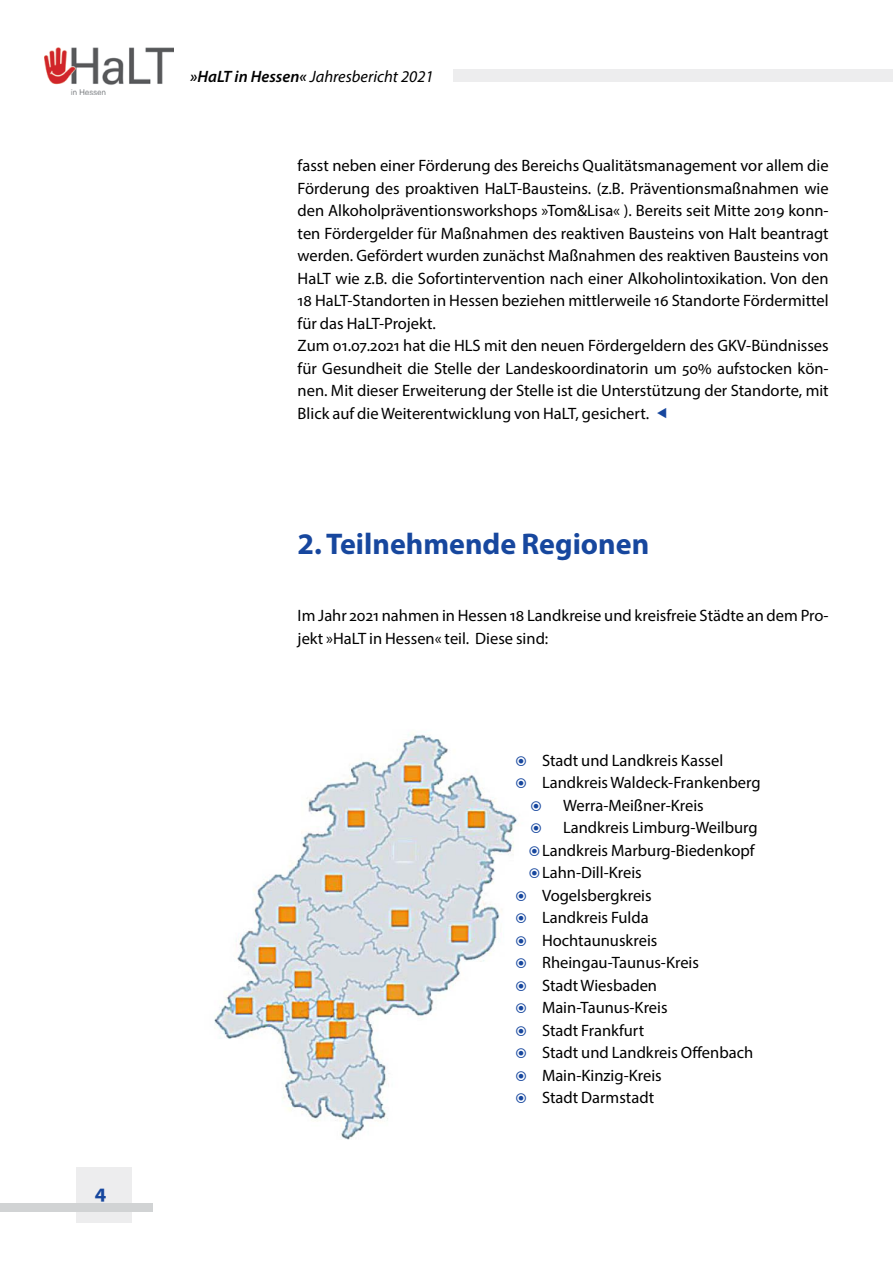
<style>
.page{position:relative;width:893px;height:1263px;background:#fff}
.page>*{position:absolute;margin:0;border:0;box-sizing:border-box;transform-origin:0 0}
.t1{font:700 30px "Myriad Pro";color:#17479e}
.t2{font:700 21px "Myriad Pro";color:#17479e}
.t3{font:16.5px/22.5px "Myriad Pro";color:#000}
.t4{font:italic 16.5px "Myriad Pro";color:#000}
.s1{font-weight:600}
</style>
<div class="page">
<div style="left:77px;top:1167px;width:55px;height:55px;background:#ededee"></div>
<div style="left:0;top:1203px;width:153px;height:9px;background:#d1d3d4"></div>
<div style="left:453px;top:69px;width:440px;height:13px;background:#ededee"></div>
<img style="left:45px;top:48px;width:128px;height:46px">
<img style="left:214px;top:733px;width:304px;height:407px">
<svg style="left:516px;top:756px;width:2px;height:10px"></svg>
<svg style="left:516px;top:778px;width:2px;height:10px"></svg>
<svg style="left:516px;top:891px;width:2px;height:10px"></svg>
<svg style="left:516px;top:913px;width:2px;height:10px"></svg>
<svg style="left:516px;top:936px;width:2px;height:10px"></svg>
<svg style="left:516px;top:958px;width:2px;height:10px"></svg>
<svg style="left:516px;top:981px;width:2px;height:10px"></svg>
<svg style="left:516px;top:1003px;width:2px;height:10px"></svg>
<svg style="left:516px;top:1026px;width:2px;height:10px"></svg>
<svg style="left:516px;top:1048px;width:2px;height:10px"></svg>
<svg style="left:516px;top:1071px;width:2px;height:10px"></svg>
<svg style="left:516px;top:1093px;width:2px;height:10px"></svg>
<p class="t2" style="left:95px;top:1178px;width:13px">4</p>
<p class="t4" style="left:190px;top:66px;width:245px"><span class="s1">»HaLT in Hessen«</span> Jahresbericht 2021</p>
<p class="t3" style="left:298px;top:154px;width:533px">fasst neben einer Förderung des Bereichs Qualitätsmanagement vor allem die Förderung des proaktiven HaLT-Bausteins. (z.B. Präventionsmaßnahmen wie den Alkoholpräventionsworkshops »Tom&amp;Lisa« ). Bereits seit Mitte 2019 konn&shy;ten Fördergelder für Maßnahmen des reaktiven Bausteins von Halt beantragt werden. Gefördert wurden zunächst Maßnahmen des reaktiven Bausteins von HaLT wie z.B. die Sofortintervention nach einer Alkoholintoxikation. Von den 18 HaLT-Standorten in Hessen beziehen mittlerweile 16 Standorte Fördermittel für das HaLT-Projekt.<br>Zum 01.07.2021 hat die HLS mit den neuen Fördergeldern des GKV-Bündnisses für Gesundheit die Stelle der Landeskoordinatorin um 50% aufstocken kön&shy;nen. Mit dieser Erweiterung der Stelle ist die Unterstützung der Standorte, mit Blick auf die Weiterentwicklung von HaLT, gesichert.</p>
<h1 class="t1" style="left:298px;top:524px;width:353px">2. Teilnehmende Regionen</h1>
<p class="t3" style="left:298px;top:604px;width:533px">Im Jahr 2021 nahmen in Hessen 18 Landkreise und kreisfreie Städte an dem Pro&shy;jekt »HaLT in Hessen« teil. Diese sind:</p>
<p class="t3" style="left:542px;top:749px;width:183px">Stadt und Landkreis Kassel</p>
<p class="t3" style="left:542px;top:771px;width:220px">Landkreis Waldeck-Frankenberg</p>
<p class="t3" style="left:563px;top:794px;width:142px">Werra-Meißner-Kreis</p>
<p class="t3" style="left:563px;top:816px;width:196px">Landkreis Limburg-Weilburg</p>
<p class="t3" style="left:542px;top:839px;width:214px">Landkreis Marburg-Biedenkopf</p>
<p class="t3" style="left:542px;top:861px;width:101px">Lahn-Dill-Kreis</p>
<p class="t3" style="left:542px;top:884px;width:111px">Vogelsbergkreis</p>
<p class="t3" style="left:542px;top:906px;width:108px">Landkreis Fulda</p>
<p class="t3" style="left:542px;top:929px;width:117px">Hochtaunuskreis</p>
<p class="t3" style="left:542px;top:951px;width:159px">Rheingau-Taunus-Kreis</p>
<p class="t3" style="left:542px;top:974px;width:117px">Stadt Wiesbaden</p>
<p class="t3" style="left:542px;top:996px;width:127px">Main-Taunus-Kreis</p>
<p class="t3" style="left:542px;top:1019px;width:104px">Stadt Frankfurt</p>
<p class="t3" style="left:542px;top:1041px;width:213px">Stadt und Landkreis Offenbach</p>
<p class="t3" style="left:542px;top:1064px;width:121px">Main-Kinzig-Kreis</p>
<p class="t3" style="left:542px;top:1086px;width:114px">Stadt Darmstadt</p>
</div>
